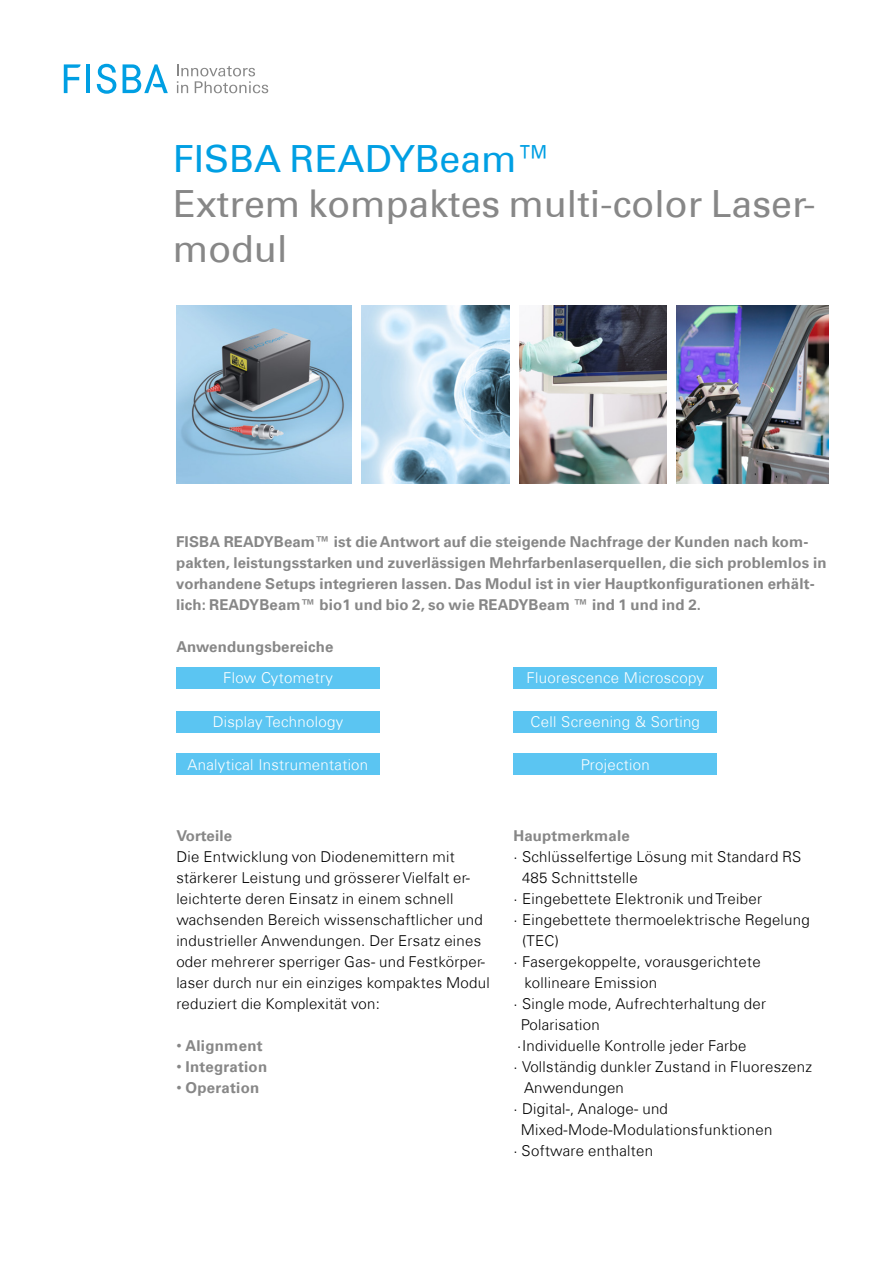
<style>
.page{position:relative;width:893px;height:1263px;background:#fff}
.page>*{position:absolute;margin:0;border:0;box-sizing:border-box;transform-origin:0 0}
.Titel_Grau{font:37.5px/45px "Univers Com 55 Roman";color:#878787}
.Titel_Blau{font:37.5px "Univers Com 55 Roman";color:#009fe3}
.Lauftext_Aufzählung{font:300 15px/21px "Univers Com 45";letter-spacing:.02em;color:#000}
.Lauftext_Titel{font:700 15px/21px "Univers Com 65";letter-spacing:.01em;color:#878787}
.t1{font:300 15px "Univers Com 45";letter-spacing:.02em;color:#fff}
.Lauftext_Aufzählung-2{font:700 15px "Univers Com 65";letter-spacing:.01em;color:#878787}
.s1{font-family:"Arial";font-weight:400}
</style>
<div class="page">
<img style="left:361px;top:305px;width:468px;height:179px">
<img style="left:176px;top:305px;width:176px;height:179px">
<svg style="left:484px;top:305px;width:8px;height:179px"></svg>
<div style="left:510px;top:303px;width:9px;height:183px;background:#fff"></div>
<div style="left:667px;top:303px;width:9px;height:183px;background:#fff"></div>
<div style="left:176px;top:667px;width:204px;height:21px;background:#5bc5f2"></div>
<div style="left:513px;top:667px;width:204px;height:21px;background:#5bc5f2"></div>
<div style="left:513px;top:711px;width:204px;height:21px;background:#5bc5f2"></div>
<div style="left:513px;top:754px;width:204px;height:21px;background:#5bc5f2"></div>
<div style="left:176px;top:711px;width:204px;height:21px;background:#5bc5f2"></div>
<div style="left:176px;top:754px;width:204px;height:21px;background:#5bc5f2"></div>
<svg style="left:177px;top:64px;width:91px;height:29px"></svg>
<hr style="left:86px;top:64px;width:4px;height:29px;background:#009fe3">
<svg style="left:64px;top:64px;width:17px;height:29px"></svg>
<svg style="left:97px;top:64px;width:19px;height:30px"></svg>
<svg style="left:123px;top:64px;width:45px;height:29px"></svg>
<p class="Titel_Blau" style="left:173px;top:136px;width:383px">FISBA READYBeam™</p>
<p class="Titel_Grau" style="left:173px;top:181px;width:644px">Extrem kompaktes multi-color Laser&shy;modul</p>
<p class="Lauftext_Titel" style="left:176px;top:531px;width:652px">FISBA READYBeam™ ist die Antwort auf die steigende Nachfrage der Kunden nach kom&shy;pakten, leistungsstarken und zuverlässigen Mehrfarbenlaserquellen, die sich problemlos in vorhandene Setups integrieren lassen. Das Modul ist in vier Hauptkonfigurationen erhält&shy;lich: READYBeam™ bio1 und bio 2, so wie READYBeam ™ ind 1 und ind 2.</p>
<p class="Lauftext_Aufzählung-2" style="left:176px;top:638px;width:159px">Anwendungsbereiche</p>
<p class="t1" style="left:223px;top:669px;width:111px">Flow Cytometry</p>
<p class="t1" style="left:527px;top:669px;width:179px">Fluorescence Microscopy</p>
<p class="t1" style="left:530px;top:713px;width:171px">Cell Screening &amp; Sorting</p>
<p class="t1" style="left:581px;top:755px;width:71px">Projection</p>
<p class="t1" style="left:213px;top:713px;width:132px">Display Technology</p>
<p class="t1" style="left:188px;top:755px;width:182px">Analytical Instrumentation</p>
<p class="Lauftext_Aufzählung-2" style="left:176px;top:827px;width:57px">Vorteile</p>
<p class="Lauftext_Aufzählung" style="left:176px;top:846px;width:315px">Die Entwicklung von Diodenemittern mit stärkerer Leistung und grösserer Vielfalt er&shy;leichterte deren Einsatz in einem schnell wachsenden Bereich wissenschaftlicher und industrieller Anwendungen. Der Ersatz eines oder mehrerer sperriger Gas- und Festkörper&shy;laser durch nur ein einziges kompaktes Modul reduziert die Komplexität von:</p>
<p class="Lauftext_Aufzählung-2" style="left:176px;top:1037px;width:88px"><span class="s1">•</span> Alignment</p>
<p class="Lauftext_Aufzählung-2" style="left:176px;top:1058px;width:92px"><span class="s1">•</span> Integration</p>
<p class="Lauftext_Aufzählung-2" style="left:176px;top:1079px;width:84px"><span class="s1">•</span> Operation</p>
<p class="Lauftext_Aufzählung-2" style="left:513px;top:827px;width:118px">Hauptmerkmale</p>
<p class="Lauftext_Aufzählung" style="left:522px;top:846px;width:281px;text-indent:-9px">· Schlüsselfertige Lösung mit Standard RS<br>485 Schnittstelle</p>
<p class="Lauftext_Aufzählung" style="left:513px;top:888px;width:250px">· Eingebettete Elektronik und Treiber</p>
<p class="Lauftext_Aufzählung" style="left:522px;top:909px;width:289px;text-indent:-9px">· Eingebettete thermoelektrische Regelung (TEC)</p>
<p class="Lauftext_Aufzählung" style="left:513px;top:951px;width:249px">· Fasergekoppelte, vorausgerichtete</p>
<p class="Lauftext_Aufzählung" style="left:524px;top:972px;width:134px">kollineare Emission</p>
<p class="Lauftext_Aufzählung" style="left:513px;top:993px;width:254px">· Single mode, Aufrechterhaltung der</p>
<p class="Lauftext_Aufzählung" style="left:521px;top:1014px;width:81px">Polarisation</p>
<p class="Lauftext_Aufzählung" style="left:517px;top:1035px;width:231px">·Individuelle Kontrolle jeder Farbe</p>
<p class="Lauftext_Aufzählung" style="left:513px;top:1056px;width:300px">· Vollständig dunkler Zustand in Fluoreszenz</p>
<p class="Lauftext_Aufzählung" style="left:524px;top:1077px;width:101px">Anwendungen</p>
<p class="Lauftext_Aufzählung" style="left:513px;top:1098px;width:156px">· Digital-, Analoge- und</p>
<p class="Lauftext_Aufzählung" style="left:521px;top:1119px;width:253px">Mixed-Mode-Modulationsfunktionen</p>
<p class="Lauftext_Aufzählung" style="left:513px;top:1140px;width:141px">· Software enthalten</p>
</div>
